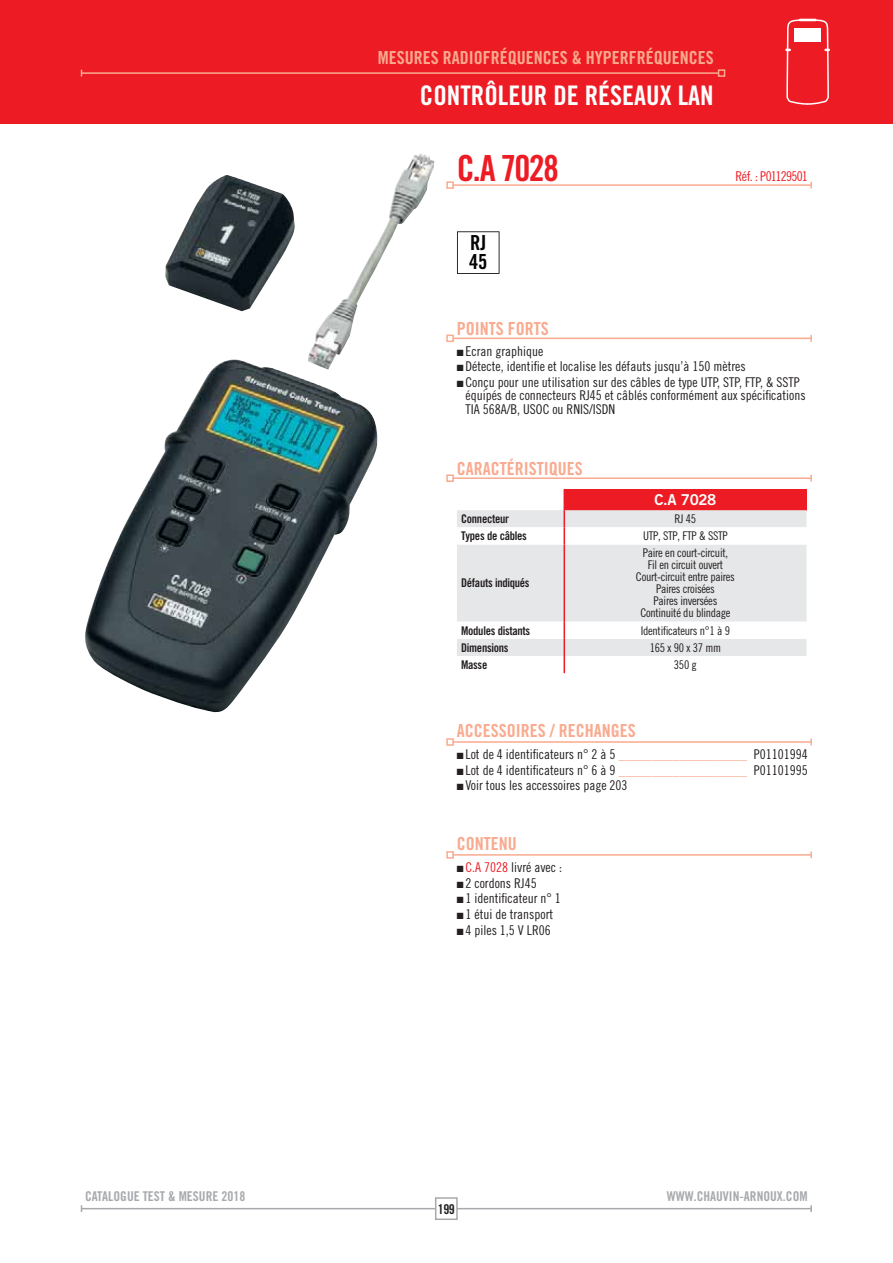
<style>
.page{position:relative;width:893px;height:1263px;background:#fff}
.page>*{position:absolute;margin:0;border:0;box-sizing:border-box;transform-origin:0 0}
.t1{font:36px "Trade Gothic LT Std Bd Cn 20";color:#ed1c24}
.t2{font:27px "Trade Gothic LT Std Bd Cn 20";color:#fff}
.t3{font:20.7px/18.3px "Trade Gothic LT Pro Bd Cn 20";color:#010202}
.t4{font:18px "Trade Gothic LT Std Bd Cn 20";color:#f9aa8f}
.t5{font:15px "Trade Gothic LT Std Bd 2";color:#fff}
.t6{font:13.5px/15.6px "Trade Gothic LT Std Cn 18";color:#231f20}
.t7{font:13.5px "Trade Gothic LT Std Bd Cn 20";color:#a7a9ac}
.t8{font:13.5px "Trade Gothic LT Std Cn 18";letter-spacing:-.05em;color:#ed1c24}
.t9{font:13.5px "Trade Gothic LT Std Bd Cn 20";color:#231f20}
.t10{font:12px/12px "Trade Gothic LT Std Cn 18";letter-spacing:-.025em;color:#231f20;text-align:center}
.t11{font:12px "Trade Gothic LT Std Bd Cn 20";letter-spacing:-.025em;color:#231f20}
.s1{color:#f9aa8f}
.s2{color:#ed1c24}
</style>
<div class="page">
<div style="left:0;top:0;width:893px;height:124px;background:#ed1c24"></div>
<svg style="left:785px;top:18px;width:45px;height:87px"></svg>
<svg style="left:80px;top:69px;width:646px;height:8px"></svg>
<hr style="left:82px;top:1208px;width:729px;height:1px;background:#a7a9ac">
<svg style="left:810px;top:1205px;width:2px;height:7px"></svg>
<div style="left:436px;top:1198px;width:21px;height:21px;background:#fff"></div>
<div style="left:435px;top:1197px;width:23px;height:23px;border:2px solid #a7a9ac"></div>
<svg style="left:457px;top:231px;width:42px;height:43px"></svg>
<svg style="left:446px;top:181px;width:366px;height:8px"></svg>
<svg style="left:446px;top:334px;width:366px;height:9px"></svg>
<svg style="left:446px;top:851px;width:366px;height:8px"></svg>
<svg style="left:446px;top:738px;width:366px;height:8px"></svg>
<svg style="left:446px;top:474px;width:366px;height:8px"></svg>
<div style="left:564px;top:489px;width:242px;height:21px;background:#ed1c24"></div>
<div style="left:457px;top:510px;width:349px;height:17px;background:#e6e7e8"></div>
<svg style="left:457px;top:527px;width:349px;height:146px;fill:#e6e7e8"></svg>
<svg style="left:563px;top:510px;width:2px;height:35px"></svg>
<hr style="left:563px;top:545px;width:2px;height:77px;background:#ed1c24">
<svg style="left:563px;top:622px;width:2px;height:51px"></svg>
<hr style="left:563px;top:489px;width:2px;height:21px;background:#ed1c24">
<img style="left:85px;top:153px;width:349px;height:560px">
<h3 class="t4" style="left:378px;top:51px;width:337px">MESURES RADIOFRÉQUENCES &amp; HYPERFRÉQUENCES</h3>
<h2 class="t2" style="left:420px;top:85px;width:295px">CONTRÔLEUR DE RÉSEAUX LAN</h2>
<h1 class="t1" style="left:457px;top:155px;width:104px">C.A 7028</h1>
<h3 class="t3" style="left:469px;top:234px;width:20px">RJ<br>45</h3>
<p class="t8" style="left:735px;top:171px;width:74px">Réf. : P01129501</p>
<h3 class="t4" style="left:457px;top:322px;width:93px">POINTS FORTS</h3>
<p class="t6" style="left:465px;top:344px;width:336px">Ecran graphique<br>Détecte, identifie et localise les défauts jusqu’à 150 mètres<br>Conçu pour une utilisation sur des câbles de type UTP, STP, FTP, &amp; SSTP</p>
<p class="t6" style="left:465px;top:390px;width:342px;line-height:13.5px">équipés de connecteurs RJ45 et câblés conformément aux spécifications<br>TIA 568A/B, USOC ou RNIS/ISDN</p>
<h3 class="t4" style="left:457px;top:462px;width:127px">CARACTÉRISTIQUES</h3>
<p class="t5" style="left:654px;top:494px;width:63px">C.A 7028</p>
<p class="t11" style="left:461px;top:515px;width:49px">Connecteur</p>
<p class="t10" style="left:674px;top:514px;width:23px">RJ 45</p>
<p class="t11" style="left:461px;top:532px;width:67px">Types de câbles</p>
<p class="t10" style="left:643px;top:531px;width:86px">UTP, STP, FTP &amp; SSTP</p>
<p class="t11" style="left:461px;top:579px;width:70px">Défauts indiqués</p>
<p class="t10" style="left:636px;top:548px;width:100px">Paire en court-circuit,<br>Fil en circuit ouvert<br>Court-circuit entre paires<br>Paires croisées<br>Paires inversées<br>Continuité du blindage</p>
<p class="t11" style="left:461px;top:626px;width:71px">Modules distants</p>
<p class="t10" style="left:641px;top:625px;width:91px">Identificateurs n°1 à 9</p>
<p class="t11" style="left:461px;top:643px;width:49px">Dimensions</p>
<p class="t10" style="left:650px;top:643px;width:73px">165 x 90 x 37 mm</p>
<p class="t11" style="left:461px;top:660px;width:28px">Masse</p>
<p class="t10" style="left:674px;top:660px;width:25px">350 g</p>
<h3 class="t4" style="left:457px;top:724px;width:180px">ACCESSOIRES / RECHANGES</h3>
<p class="t6" style="left:465px;top:748px;width:344px;text-align:justify">Lot de 4 identificateurs n° 2 à 5 <span class="s1">___________________</span> P01101994<br>Lot de 4 identificateurs n° 6 à 9 <span class="s1">___________________</span> P01101995<br>Voir tous les accessoires page 203</p>
<h3 class="t4" style="left:457px;top:837px;width:61px">CONTENU</h3>
<p class="t6" style="left:465px;top:861px;width:98px"><span class="s2">C.A 7028</span> livré avec :<br>2 cordons RJ45<br>1 identificateur n° 1<br>1 étui de transport<br>4 piles 1,5 V LR06</p>
<p class="t7" style="left:85px;top:1191px;width:162px">CATALOGUE TEST &amp; MESURE 2018</p>
<p class="t7" style="left:667px;top:1191px;width:142px">WWW.CHAUVIN-ARNOUX.COM</p>
<p class="t9" style="left:438px;top:1204px;width:19px">199</p>
</div>
